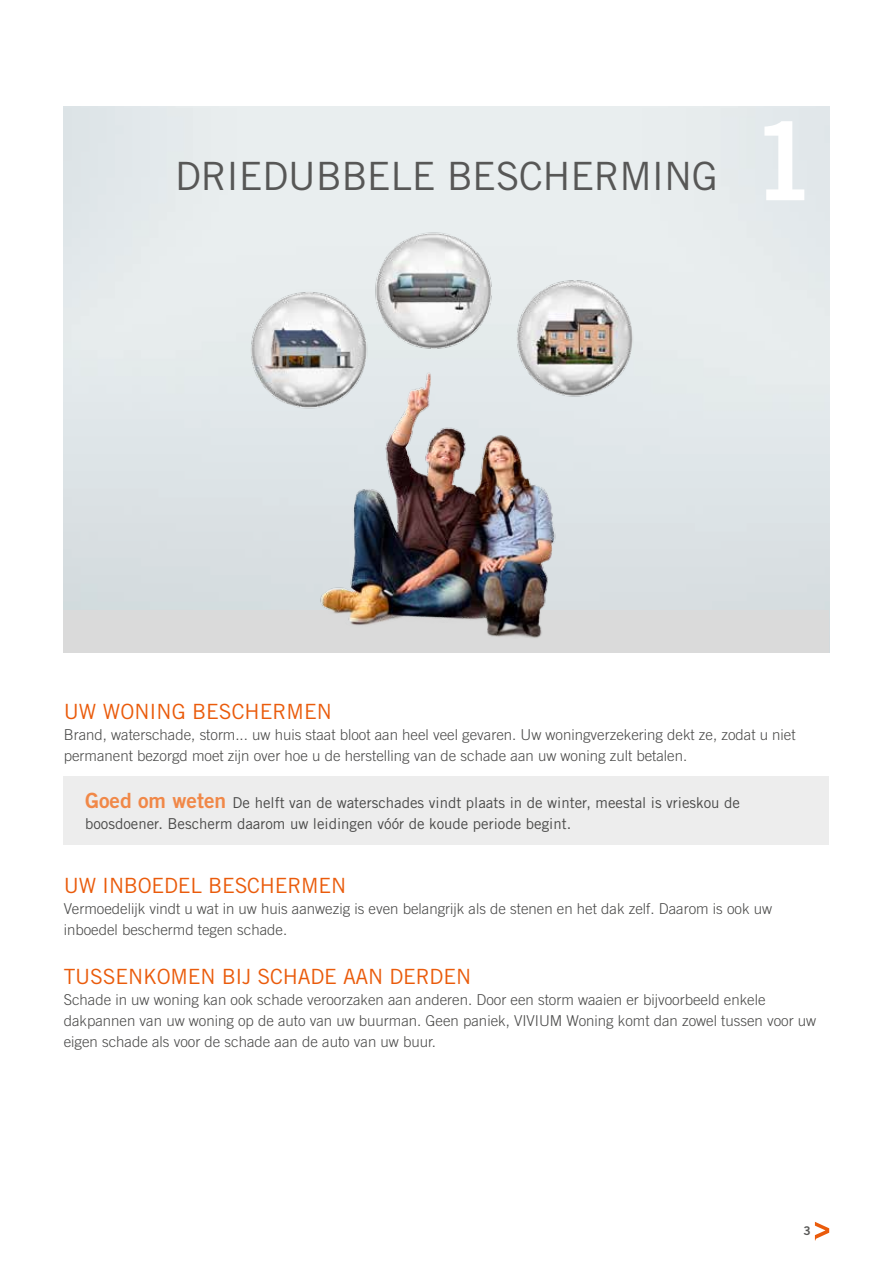
<style>
.page{position:relative;width:893px;height:1263px;background:#fff}
.page>*{position:absolute;margin:0;border:0;box-sizing:border-box;transform-origin:0 0}
.t1{font:108px "Trade Gothic LT Std Bd 2";color:#fff}
.t2{font:39px "Trade Gothic LT Std";letter-spacing:-.01em;color:#575756}
.t3{font:21px "Trade Gothic LT Std";letter-spacing:-.01em;color:#ea5b0b}
.t4{font:300 15px/21px "Trade Gothic LT Std";color:#4a4a49}
.t5{font:15px/21px "Trade Gothic LT Std";color:#4a4a49}
.t6{font:12px "Trade Gothic LT Std Bd 2";color:#575756}
.s1{font-family:"Trade Gothic LT Std Bd 2";font-size:21px;color:#f18848}
</style>
<div class="page">
<svg style="left:815px;top:1222px;width:14px;height:18px"></svg>
<div style="left:64px;top:777px;width:765px;height:68px;background:#ededed"></div>
<div style="left:64px;top:610px;width:765px;height:43px;background:#dadada"></div>
<img style="left:222px;top:211px;width:449px;height:427px">
<h2 class="t2" style="left:175px;top:152px;width:544px">DRIEDUBBELE BESCHERMING</h2>
<h1 class="t1" style="left:750px;top:95px;width:67px">1</h1>
<h3 class="t3" style="left:64px;top:699px;width:270px">UW WONING BESCHERMEN</h3>
<p class="t4" style="left:64px;top:724px;width:733px">Brand, waterschade, storm... uw huis staat bloot aan heel veel gevaren. Uw woningverzekering dekt ze, zodat u niet permanent bezorgd moet zijn over hoe u de herstelling van de schade aan uw woning zult betalen.</p>
<p class="t5" style="left:85px;top:792px;width:656px"><span class="s1">Goed om weten</span> De helft van de waterschades vindt plaats in de winter, meestal is vrieskou de boosdoener. Bescherm daarom uw leidingen vóór de koude periode begint.</p>
<h3 class="t3" style="left:64px;top:873px;width:284px">UW INBOEDEL BESCHERMEN</h3>
<p class="t4" style="left:64px;top:898px;width:710px">Vermoedelijk vindt u wat in uw huis aanwezig is even belangrijk als de stenen en het dak zelf. Daarom is ook uw inboedel beschermd tegen schade.</p>
<h3 class="t3" style="left:64px;top:963px;width:409px">TUSSENKOMEN BIJ SCHADE AAN DERDEN</h3>
<p class="t4" style="left:64px;top:988px;width:754px">Schade in uw woning kan ook schade veroorzaken aan anderen. Door een storm waaien er bijvoorbeeld enkele dakpannen van uw woning op de auto van uw buurman. Geen paniek, VIVIUM Woning komt dan zowel tussen voor uw eigen schade als voor de schade aan de auto van uw buur.</p>
<p class="t6" style="left:803px;top:1224px;width:9px">3</p>
</div>
